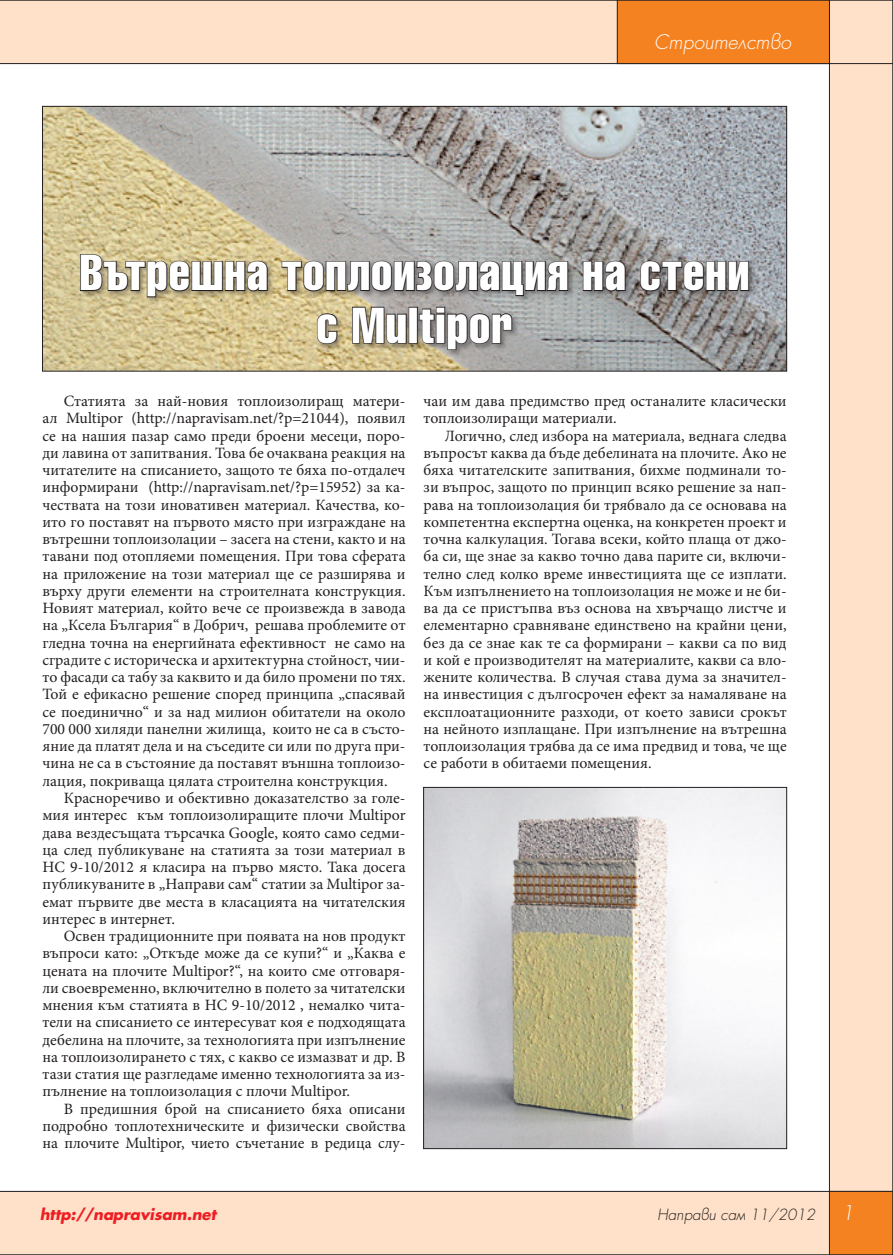
<style>
.page{position:relative;width:893px;height:1255px;background:#fff}
.page>*{position:absolute;margin:0;border:0;box-sizing:border-box;transform-origin:0 0}
.Zaglavie{font:49.5px/52.5px "SP Helicon Compressed";letter-spacing:.025em;color:#fff;text-align:center}
.t1{font:italic 300 19.5px "SP Future";color:#fff}
.Osnoven_text{font:15.75px/17.2px "Minion Pro";color:#231f20;text-align:justify}
.Zaglavie-2{font:italic 700 15px "SP Future";color:#ee1d23}
.t2{font:italic 300 15px "SP Future";color:#231f20}
</style>
<div class="page">
<div style="left:829px;top:0;width:64px;height:1254px;background:#fee1c8"></div>
<div style="left:829px;top:0;width:64px;height:1254px;border:1px solid #231f20"></div>
<div style="left:0;top:0;width:893px;height:64px;background:#fee1c8"></div>
<div style="left:0;top:1191px;width:829px;height:63px;background:#fee1c8"></div>
<div style="left:617px;top:0;width:212px;height:64px;background:#f58220"></div>
<div style="left:617px;top:0;width:213px;height:64px;border:1px solid #231f20"></div>
<div style="left:829px;top:1191px;width:64px;height:63px;background:#f58220"></div>
<div style="left:829px;top:1191px;width:64px;height:63px;border:1px solid #231f20"></div>
<img style="left:44px;top:108px;width:741px;height:261px">
<div style="left:42px;top:106px;width:745px;height:265px;border:1px solid #231f20"></div>
<div style="left:79px;top:253px;width:678px;height:104px;background:#231f20;opacity:.4"></div>
<svg style="left:79px;top:253px;width:189px;height:45px;background:#948969"></svg>
<svg style="left:281px;top:259px;width:288px;height:38px;background:#78756e"></svg>
<svg style="left:582px;top:260px;width:44px;height:32px"></svg>
<svg style="left:639px;top:259px;width:111px;height:34px;background:#646161"></svg>
<svg style="left:316px;top:312px;width:22px;height:32px"></svg>
<svg style="left:351px;top:306px;width:56px;height:38px;background:#7c725d"></svg>
<div style="left:409px;top:307px;width:9px;height:36px;border:2px solid #231f20"></div>
<svg style="left:418px;top:306px;width:95px;height:44px;background:#797674"></svg>
<img style="left:425px;top:789px;width:360px;height:357px">
<div style="left:423px;top:787px;width:364px;height:361px;border:1px solid #231f20"></div>
<p class="t1" style="left:655px;top:29px;width:138px">Строителство</p>
<p class="Zaglavie" style="left:80px;top:246px;width:671px">Вътрешна топлоизолация на стени с Multipor</p>
<p class="Osnoven_text" style="left:43px;top:392px;width:365px;text-indent:21px">Статията за най-новия топлоизолиращ матери&shy;ал Multipor (http://napravisam.net/?p=21044), появил се на нашия пазар само преди броени месеци, поро&shy;ди лавина от запитвания. Това бе очаквана реакция на читателите на списанието, защото те бяха по-отдалеч информирани (http://napravisam.net/?p=15952) за ка&shy;чествата на този иновативен материал. Качества, ко&shy;ито го поставят на първото място при изграждане на вътрешни топлоизолации – засега на стени, както и на тавани под отопляеми помещения. При това сферата на приложение на този материал ще се разширява и върху други елементи на строителната конструкция.<br>Новият материал, който вече се произвежда в завода на „Ксела България“ в Добрич, решава проблемите от гледна точна на енергийната ефективност не само на сградите с историческа и архитектурна стойност, чии&shy;то фасади са табу за каквито и да било промени по тях.<br>Той е ефикасно решение според принципа „спасявай се поединично“ и за над милион обитатели на около 700 000 хиляди панелни жилища, които не са в състо&shy;яние да платят дела и на съседите си или по друга при&shy;чина не са в състояние да поставят външна топлоизо&shy;лация, покриваща цялата строителна конструкция.</p>
<p class="Osnoven_text" style="left:43px;top:789px;width:365px;text-indent:21px">Красноречиво и обективно доказателство за голе&shy;мия интерес към топлоизолиращите плочи Multipor дава вездесъщата търсачка Google, която само седми&shy;ца след публикуване на статията за този материал в НС 9-10/2012 я класира на първо място. Така досега публикуваните в „Направи сам“ статии за Multipor за&shy;емат първите две места в класацията на читателския интерес в интернет.</p>
<p class="Osnoven_text" style="left:43px;top:927px;width:365px;text-indent:21px">Освен традиционните при появата на нов продукт въпроси като: „Откъде може да се купи?“ и „Каква е цената на плочите Multipor?“, на които сме отговаря&shy;ли своевременно, включително в полето за читателски мнения към статията в НС 9-10/2012 , немалко чита&shy;тели на списанието се интересуват коя е подходящата дебелина на плочите, за технологията при изпълнение на топлоизолирането с тях, с какво се измазват и др. В тази статия ще разгледаме именно технологията за из&shy;пълнение на топлоизолация с плочи Multipor.</p>
<p class="Osnoven_text" style="left:43px;top:1099px;width:365px;text-indent:21px">В предишния брой на списанието бяха описани подробно топлотехническите и физически свойства на плочите Multipor, чието съчетание в редица слу-</p>
<p class="Osnoven_text" style="left:424px;top:392px;width:365px">чаи им дава предимство пред останалите класически топлоизолиращи материали.</p>
<p class="Osnoven_text" style="left:424px;top:427px;width:365px;text-indent:21px">Логично, след избора на материала, веднага следва въпросът каква да бъде дебелината на плочите. Ако не бяха читателските запитвания, бихме подминали то&shy;зи въпрос, защото по принцип всяко решение за нап&shy;рава на топлоизолация би трябвало да се основава на компетентна експертна оценка, на конкретен проект и точна калкулация. Тогава всеки, който плаща от джо&shy;ба си, ще знае за какво точно дава парите си, включи&shy;телно след колко време инвестицията ще се изплати.<br>Към изпълнението на топлоизолация не може и не би&shy;ва да се пристъпва въз основа на хвърчащо листче и елементарно сравняване единствено на крайни цени, без да се знае как те са формирани – какви са по вид и кой е производителят на материалите, какви са вло&shy;жените количества. В случая става дума за значител&shy;на инвестиция с дългосрочен ефект за намаляване на експлоатационните разходи, от което зависи срокът на нейното изплащане. При изпълнение на вътрешна топлоизолация трябва да се има предвид и това, че ще се работи в обитаеми помещения.</p>
<p class="Zaglavie-2" style="left:41px;top:1204px;width:178px">http://napravisam.net</p>
<p class="t1" style="left:843px;top:1200px;width:14px">1</p>
<p class="t2" style="left:658px;top:1204px;width:159px">Направи сам 11/2012</p>
</div>
